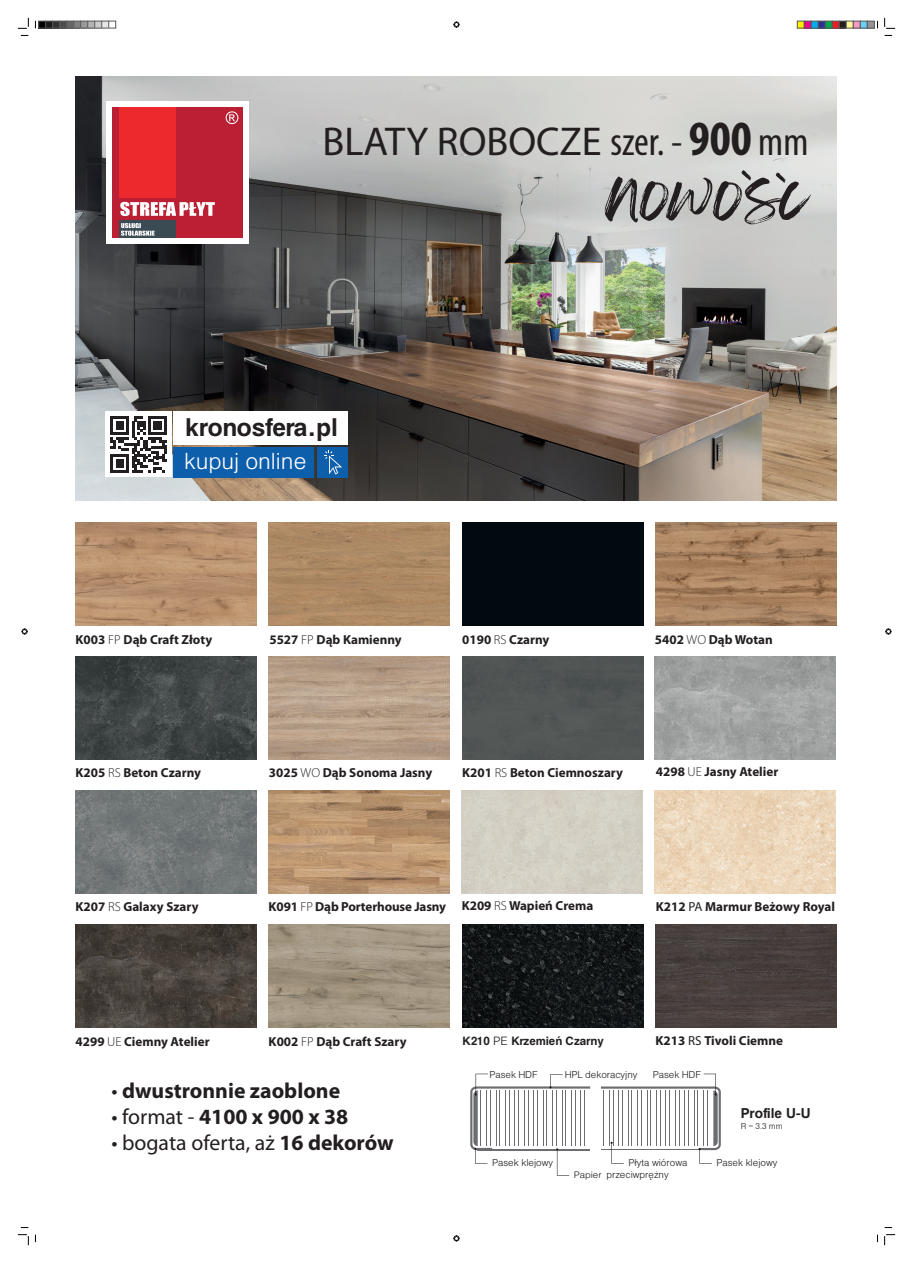
<style>
.page{position:relative;width:913px;height:1263px;background:#fff}
.page>*{position:absolute;margin:0;border:0;box-sizing:border-box;transform-origin:0 0}
.t1{font:67.65px "Feeling Passionate";color:#231f20}
.t2{font:40.4px "Myriad Pro";color:#231f20}
.t3{font:700 27.8px "Helen Pro";color:#231f20}
.t4{font:300 25.15px "Helen Pro";color:#fff}
.t5{font:700 21.8px "Myriad Pro";color:#231f20}
.t6{font:21.8px "Myriad Pro";color:#231f20}
.t7{font:700 15.5px "Helen Pro";color:#231f20}
.t8{font:700 13.1px "Myriad Pro";color:#231f20}
.t9{font:700 13.1px "Helen Pro";color:#231f20}
.t10{font:300 10.85px "Helen Pro";color:#231f20}
.t11{font:300 9.3px "Helen Pro";color:#231f20}
.s1{font-stretch:condensed}
.s2{font-weight:700;font-stretch:condensed;font-size:49.4px}
.s3{font-weight:300}
.s4{font-weight:400}
.s5{font-weight:700}
.s6{font-size:10.2px}
</style>
<div class="page">
<img style="left:76px;top:76px;width:760px;height:425px">
<div style="left:107px;top:101px;width:142px;height:142px;background:#fff"></div>
<div style="left:112px;top:107px;width:131px;height:130px;background:#ba1f33"></div>
<div style="left:120px;top:107px;width:56px;height:91px;background:#ee292e"></div>
<div style="left:120px;top:220px;width:56px;height:17px;background:#3a4b54"></div>
<svg style="left:120px;top:202px;width:95px;height:14px"></svg>
<svg style="left:121px;top:223px;width:34px;height:13px"></svg>
<svg style="left:226px;top:111px;width:12px;height:13px"></svg>
<img style="left:76px;top:522px;width:180px;height:103px">
<img style="left:269px;top:522px;width:181px;height:103px">
<div style="left:462px;top:522px;width:181px;height:103px;background:#000a10"></div>
<img style="left:655px;top:522px;width:181px;height:103px">
<img style="left:76px;top:656px;width:180px;height:103px">
<img style="left:269px;top:656px;width:181px;height:103px">
<div style="left:462px;top:656px;width:181px;height:103px;background:#515655"></div>
<img style="left:655px;top:656px;width:180px;height:103px">
<img style="left:76px;top:790px;width:180px;height:103px">
<img style="left:269px;top:790px;width:180px;height:103px">
<div style="left:462px;top:790px;width:180px;height:103px;background:#d4cfc5"></div>
<img style="left:655px;top:790px;width:180px;height:103px">
<img style="left:76px;top:924px;width:180px;height:103px">
<img style="left:269px;top:924px;width:181px;height:103px">
<img style="left:463px;top:924px;width:181px;height:103px">
<img style="left:655px;top:924px;width:181px;height:103px">
<div style="left:173px;top:411px;width:174px;height:34px;background:#fff"></div>
<div style="left:317px;top:447px;width:30px;height:30px;background:#0d5eab"></div>
<div style="left:173px;top:447px;width:141px;height:30px;background:#0d5eab"></div>
<svg style="left:324px;top:450px;width:18px;height:24px"></svg>
<div style="left:106px;top:411px;width:66px;height:66px;background:#fff"></div>
<svg style="left:110px;top:416px;width:57px;height:57px"></svg>
<svg style="left:601px;top:1074px;width:120px;height:90px"></svg>
<svg style="left:470px;top:1074px;width:120px;height:102px"></svg>
<svg style="left:741px;top:170px;width:10px;height:10px"></svg>
<svg style="left:776px;top:172px;width:9px;height:11px"></svg>
<svg style="left:18px;top:18px;width:11px;height:11px"></svg>
<svg style="left:18px;top:1234px;width:11px;height:11px"></svg>
<svg style="left:884px;top:18px;width:11px;height:11px"></svg>
<svg style="left:884px;top:1234px;width:11px;height:11px"></svg>
<svg style="left:453px;top:22px;width:6px;height:6px"></svg>
<svg style="left:453px;top:1235px;width:6px;height:6px"></svg>
<svg style="left:22px;top:628px;width:6px;height:6px"></svg>
<svg style="left:885px;top:628px;width:6px;height:6px"></svg>
<div style="left:39px;top:21px;width:7px;height:7px;background:#000"></div>
<div style="left:38px;top:21px;width:8px;height:7px;border:1px solid #595959"></div>
<div style="left:46px;top:21px;width:7px;height:7px;background:#1a1a1a"></div>
<div style="left:45px;top:21px;width:8px;height:7px;border:1px solid #595959"></div>
<div style="left:53px;top:21px;width:7px;height:7px;background:#333"></div>
<div style="left:52px;top:21px;width:8px;height:7px;border:1px solid #595959"></div>
<div style="left:60px;top:21px;width:7px;height:7px;background:#4d4d4d"></div>
<div style="left:59px;top:21px;width:8px;height:7px;border:1px solid #595959"></div>
<div style="left:67px;top:21px;width:7px;height:7px;background:#666"></div>
<div style="left:66px;top:21px;width:8px;height:7px;border:1px solid #595959"></div>
<div style="left:74px;top:21px;width:7px;height:7px;background:#808080"></div>
<div style="left:73px;top:21px;width:8px;height:7px;border:1px solid #595959"></div>
<div style="left:81px;top:21px;width:7px;height:7px;background:#999"></div>
<div style="left:80px;top:21px;width:8px;height:7px;border:1px solid #595959"></div>
<div style="left:88px;top:21px;width:7px;height:7px;background:#b3b3b3"></div>
<div style="left:87px;top:21px;width:8px;height:7px;border:1px solid #595959"></div>
<div style="left:95px;top:21px;width:7px;height:7px;background:#ccc"></div>
<div style="left:94px;top:21px;width:8px;height:7px;border:1px solid #595959"></div>
<div style="left:102px;top:21px;width:7px;height:7px;background:#e6e6e6"></div>
<div style="left:101px;top:21px;width:8px;height:7px;border:1px solid #595959"></div>
<div style="left:108px;top:21px;width:8px;height:7px;border:1px solid #595959"></div>
<div style="left:797px;top:21px;width:7px;height:7px;background:#fff101"></div>
<div style="left:797px;top:21px;width:7px;height:7px;border:1px solid #595959"></div>
<div style="left:804px;top:21px;width:7px;height:7px;background:#ed028c"></div>
<div style="left:804px;top:21px;width:7px;height:7px;border:1px solid #595959"></div>
<div style="left:811px;top:21px;width:7px;height:7px;background:#00aeef"></div>
<div style="left:811px;top:21px;width:7px;height:7px;border:1px solid #595959"></div>
<div style="left:818px;top:21px;width:7px;height:7px;background:#2e3092"></div>
<div style="left:818px;top:21px;width:7px;height:7px;border:1px solid #595959"></div>
<div style="left:825px;top:21px;width:7px;height:7px;background:#00a54f"></div>
<div style="left:825px;top:21px;width:7px;height:7px;border:1px solid #595959"></div>
<div style="left:832px;top:21px;width:7px;height:7px;background:#ee1d23"></div>
<div style="left:832px;top:21px;width:7px;height:7px;border:1px solid #595959"></div>
<div style="left:839px;top:21px;width:7px;height:7px;background:#231f20"></div>
<div style="left:839px;top:21px;width:7px;height:7px;border:1px solid #595959"></div>
<div style="left:846px;top:21px;width:7px;height:7px;background:#fff79a"></div>
<div style="left:846px;top:21px;width:7px;height:7px;border:1px solid #595959"></div>
<div style="left:853px;top:21px;width:7px;height:7px;background:#f499c2"></div>
<div style="left:853px;top:21px;width:7px;height:7px;border:1px solid #595959"></div>
<div style="left:860px;top:21px;width:7px;height:7px;background:#6bcff6"></div>
<div style="left:860px;top:21px;width:7px;height:7px;border:1px solid #595959"></div>
<div style="left:867px;top:21px;width:7px;height:7px;background:#939598"></div>
<div style="left:867px;top:21px;width:7px;height:7px;border:1px solid #595959"></div>
<h2 class="t2" style="left:323px;top:116px;width:487px">BLATY ROBOCZE <span class="s1">szer. -</span> <span class="s2">900</span> <span class="s1">mm</span></h2>
<h3 class="t3" style="left:185px;top:409px;width:154px">kronosfera.pl</h3>
<h3 class="t4" style="left:184px;top:445px;width:124px">kupuj online</h3>
<h1 class="t1" style="left:609px;top:138px;width:201px">nowosc</h1>
<p class="t8" style="left:76px;top:631px;width:138px">K003 <span class="s3">FP</span> Dąb Craft Złoty</p>
<p class="t8" style="left:269px;top:631px;width:134px">5527 <span class="s3">FP</span> Dąb Kamienny</p>
<p class="t8" style="left:462px;top:631px;width:89px">0190 <span class="s3">RS</span> Czarny</p>
<p class="t8" style="left:655px;top:631px;width:119px">5402 <span class="s3">WO</span> Dąb Wotan</p>
<p class="t8" style="left:76px;top:764px;width:127px">K205 <span class="s3">RS</span> Beton Czarny</p>
<p class="t8" style="left:269px;top:764px;width:165px">3025 <span class="s3">WO</span> Dąb Sonoma Jasny</p>
<p class="t8" style="left:462px;top:764px;width:162px">K201 <span class="s3">RS</span> Beton Ciemnoszary</p>
<p class="t8" style="left:656px;top:763px;width:124px">4298 <span class="s3">UE</span> Jasny Atelier</p>
<p class="t8" style="left:76px;top:898px;width:124px">K207 <span class="s3">RS</span> Galaxy Szary</p>
<p class="t8" style="left:269px;top:898px;width:326px">K091 <span class="s3">FP</span> Dąb Porterhouse Jasny K209 <span class="s3">RS</span> Wapień Crema</p>
<p class="t8" style="left:656px;top:898px;width:181px">K212 <span class="s4">PA</span> Marmur Beżowy Royal</p>
<p class="t8" style="left:76px;top:1032px;width:136px">4299 <span class="s3">UE</span> Ciemny Atelier</p>
<p class="t8" style="left:269px;top:1032px;width:139px">K002 <span class="s3">FP</span> Dąb Craft Szary</p>
<p class="t9" style="left:462px;top:1032px;width:143px">K210 <span class="s3">PE</span> Krzemień Czarny</p>
<p class="t8" style="left:655px;top:1032px;width:129px">K213 <span class="s4">RS</span> Tivoli Ciemne</p>
<h3 class="t5" style="left:111px;top:1076px;width:230px"><span class="s4">•</span> dwustronnie zaoblone</h3>
<h3 class="t5" style="left:111px;top:1102px;width:238px"><span class="s4">• format -</span> 4100 x 900 x 38</h3>
<h3 class="t6" style="left:111px;top:1129px;width:284px">• bogata oferta, aż <span class="s5">16 dekorów</span></h3>
<p class="t10" style="left:489px;top:1067px;width:50px">Pasek HDF</p>
<p class="t10" style="left:565px;top:1067px;width:74px">HPL dekoracyjny</p>
<p class="t10" style="left:653px;top:1067px;width:50px">Pasek HDF</p>
<p class="t7" style="left:741px;top:1102px;width:71px">Profile U-U</p>
<p class="t11" style="left:741px;top:1120px;width:43px">R = 3.3 mm</p>
<p class="t10" style="left:628px;top:1155px;width:60px">Płyta wiórowa</p>
<p class="t10" style="left:492px;top:1155px;width:62px">Pasek klejowy</p>
<p class="t10" style="left:716px;top:1155px;width:62px">Pasek klejowy</p>
<p class="t10" style="left:574px;top:1168px;width:96px"><span class="s6">Papier</span> przeciwprężny</p>
</div>
